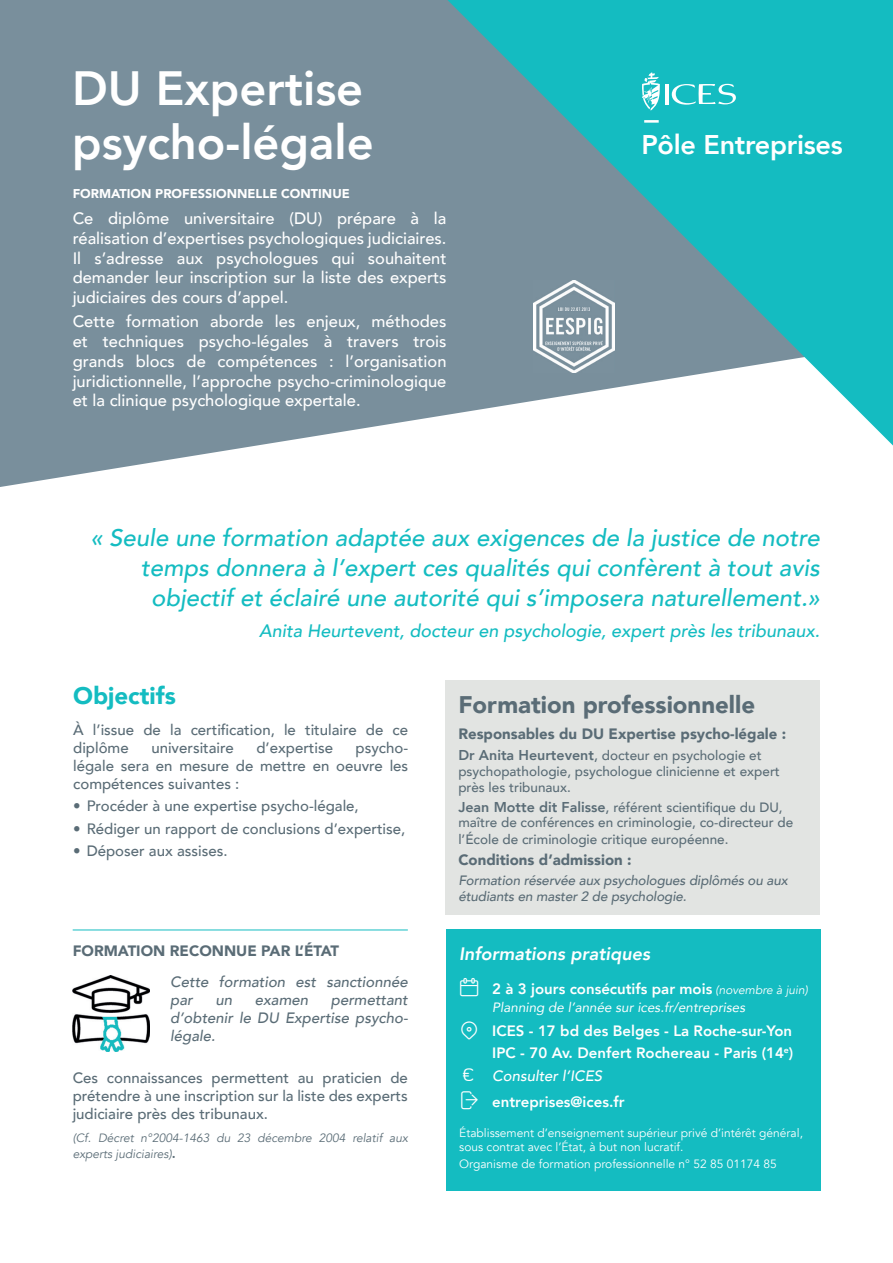
<style>
.page{position:relative;width:893px;height:1263px;background:#fff}
.page>*{position:absolute;margin:0;border:0;box-sizing:border-box;transform-origin:0 0}
.t1{font:800 48px/54px "Avenir";color:#fff}
.t2{font:800 27px "Avenir";letter-spacing:-.01em;color:#fff}
.t3{font:italic 500 24px/30px "Avenir";color:#14bcc1;text-align:right}
.t4{font:900 24px "Avenir";color:#5a6c76}
.t5{font:900 24px "Avenir";color:#14bcc1}
.t6{font:italic 500 18px "Avenir";color:#14bcc1}
.t7{font:italic 800 18px "Avenir";color:#fff}
.t8{font:500 16.5px/19.8px "Avenir";color:#fff;text-align:justify}
.t9{font:500 15px/18px "Avenir";color:#5a6c76;text-align:justify}
.t10{font:800 15px/22.2px "Avenir";color:#fff}
.t11{font:900 15px "Avenir";color:#5a6c76}
.t12{font:italic 500 15px/18px "Avenir";color:#5a6c76}
.t13{font:500 13.5px/16.2px "Avenir";color:#5a6c76}
.t14{font:italic 500 13.5px/16.2px "Avenir";letter-spacing:-.01em;color:#5a6c76}
.t15{font:italic 13.5px "Avenir";color:#fff}
.t16{font:900 12.75px "Avenir";color:#fff}
.t17{font:12px/14.4px "Avenir";color:#fff}
.t18{font:italic 12px/16.2px "Avenir";color:#5a6c76}
.s1{font-weight:800;font-style:normal;font-size:13.5px}
.s2{font-weight:800;font-size:14.25px}
.s3{font-size:14.25px}
.s4{font-weight:400;font-style:italic;font-size:12px}
.s5{font-family:"Byom";font-weight:400;font-size:18px}
.s6{font-weight:500;font-style:italic}
</style>
<div class="page">
<hr style="left:73px;top:929px;width:335px;height:1px;background:#14bcc1">
<svg style="left:0;top:0;width:893px;height:487px;background:#8c9faa"></svg>
<svg style="left:447px;top:0;width:446px;height:445px;background:#56b4bc"></svg>
<div style="left:446px;top:929px;width:375px;height:262px;background:#14bcc1"></div>
<img style="left:534px;top:281px;width:81px;height:91px">
<div style="left:446px;top:680px;width:374px;height:235px;background:#e2e4e2"></div>
<hr style="left:666px;top:84px;width:3px;height:21px;background:#fff">
<svg style="left:672px;top:84px;width:64px;height:21px"></svg>
<svg style="left:642px;top:72px;width:18px;height:38px"></svg>
<hr style="left:644px;top:120px;width:15px;height:3px;background:#fff">
<img style="left:72px;top:975px;width:77px;height:76px">
<h1 class="t1" style="left:72px;top:62px;width:303px">DU Expertise psycho-légale</h1>
<p class="t16" style="left:73px;top:182px;width:279px">FORMATION PROFESSIONNELLE CONTINUE</p>
<p class="t8" style="left:73px;top:207px;width:375px">Ce diplôme universitaire (DU) prépare à la réalisation d’expertises psychologiques judiciaires.<br>Il s’adresse aux psychologues qui souhaitent demander leur inscription sur la liste des experts judiciaires des cours d’appel.</p>
<p class="t8" style="left:73px;top:311px;width:375px">Cette formation aborde les enjeux, méthodes et techniques psycho-légales à travers trois grands blocs de compétences : l’organisation juridictionnelle, l’approche psycho-criminologique et la clinique psychologique expertale.</p>
<h2 class="t2" style="left:641px;top:124px;width:203px">Pôle Entreprises</h2>
<h3 class="t3" style="left:91px;top:522px;width:731px">« Seule une formation adaptée aux exigences de la justice de notre temps donnera à l’expert ces qualités qui confèrent à tout avis objectif et éclairé une autorité qui s’imposera naturellement.»</h3>
<p class="t6" style="left:259px;top:619px;width:562px">Anita Heurtevent, docteur en psychologie, expert près les tribunaux.</p>
<h3 class="t5" style="left:73px;top:675px;width:104px">Objectifs</h3>
<p class="t9" style="left:73px;top:720px;width:336px">À l’issue de la certification, le titulaire de ce diplôme</p>
<p class="t9" style="left:73px;top:738px;width:337px;text-indent:282px">psycho&shy;légale sera en mesure de mettre en oeuvre les compétences suivantes :</p>
<p class="t9" style="left:73px;top:796px;width:287px">• Procéder à une expertise psycho-légale,</p>
<p class="t9" style="left:73px;top:819px;width:334px">• Rédiger un rapport de conclusions d’expertise,</p>
<p class="t9" style="left:73px;top:841px;width:156px">• Déposer aux assises.</p>
<p class="t9" style="left:151px;top:738px;width:84px">universitaire</p>
<p class="t9" style="left:256px;top:738px;width:78px">d’expertise</p>
<p class="t11" style="left:73px;top:938px;width:268px">FORMATION RECONNUE PAR L’ÉTAT</p>
<p class="t12" style="left:170px;top:973px;width:239px">Cette formation est sanctionnée par</p>
<p class="t12" style="left:170px;top:991px;width:239px;text-align:justify;text-indent:161px">permettant d’obtenir le DU Expertise psycho&shy;légale.</p>
<p class="t9" style="left:73px;top:1068px;width:337px">Ces connaissances permettent au praticien de prétendre à une inscription sur la liste des experts judiciaire près des tribunaux.</p>
<p class="t18" style="left:73px;top:1130px;width:337px">(Cf. Décret n°2004-1463 du 23 décembre 2004 relatif aux experts judiciaires)<span class="s1">.</span></p>
<p class="t12" style="left:215px;top:991px;width:18px">un</p>
<p class="t12" style="left:255px;top:991px;width:55px">examen</p>
<h3 class="t4" style="left:458px;top:684px;width:298px">Formation professionnelle</h3>
<p class="t11" style="left:458px;top:721px;width:329px">Responsables du DU Expertise psycho-légale :</p>
<p class="t13" style="left:458px;top:746px;width:323px"><span class="s2">Dr Anita Heurtevent</span><span class="s3">,</span> docteur en psychologie et psychopathologie, psychologue clinicienne et expert près les tribunaux.</p>
<p class="t13" style="left:458px;top:799px;width:336px;line-height:15px"><span class="s2">Jean Motte dit Falisse</span><span class="s3">,</span> référent scientifique du DU, maître de conférences en criminologie, co-directeur de</p>
<p class="t13" style="left:458px;top:830px;width:272px">l’École de criminologie critique européenne.</p>
<p class="t11" style="left:458px;top:847px;width:175px">Conditions d’admission :</p>
<p class="t14" style="left:458px;top:872px;width:331px">Formation réservée aux psychologues diplômés ou aux étudiants en master 2 de psychologie.</p>
<p class="t7" style="left:459px;top:943px;width:193px">Informations pratiques</p>
<p class="t10" style="left:492px;top:978px;width:317px">2 à 3 jours consécutifs par mois <span class="s4">(novembre à juin)</span></p>
<p class="t15" style="left:492px;top:999px;width:254px">Planning de l’année sur ices.fr/entreprises</p>
<p class="t10" style="left:492px;top:1019px;width:303px">ICES - 17 bd des Belges - La Roche-sur-Yon<br>IPC - 70 Av. Denfert Rochereau - Paris (14<sup>e</sup>)</p>
<p class="t10" style="left:492px;top:1063px;width:134px;line-height:25.8px;text-indent:-29px"><span class="s5">€</span> <span class="s6">Consulter l’ICES </span>entreprises@ices.fr</p>
<p class="t17" style="left:459px;top:1125px;width:345px">Établissement d’enseignement supérieur privé d’intérêt général, sous contrat avec l’État, à but non lucratif.</p>
<p class="t17" style="left:459px;top:1156px;width:319px">Organisme de formation professionnelle n° 52 85 01174 85</p>
</div>
